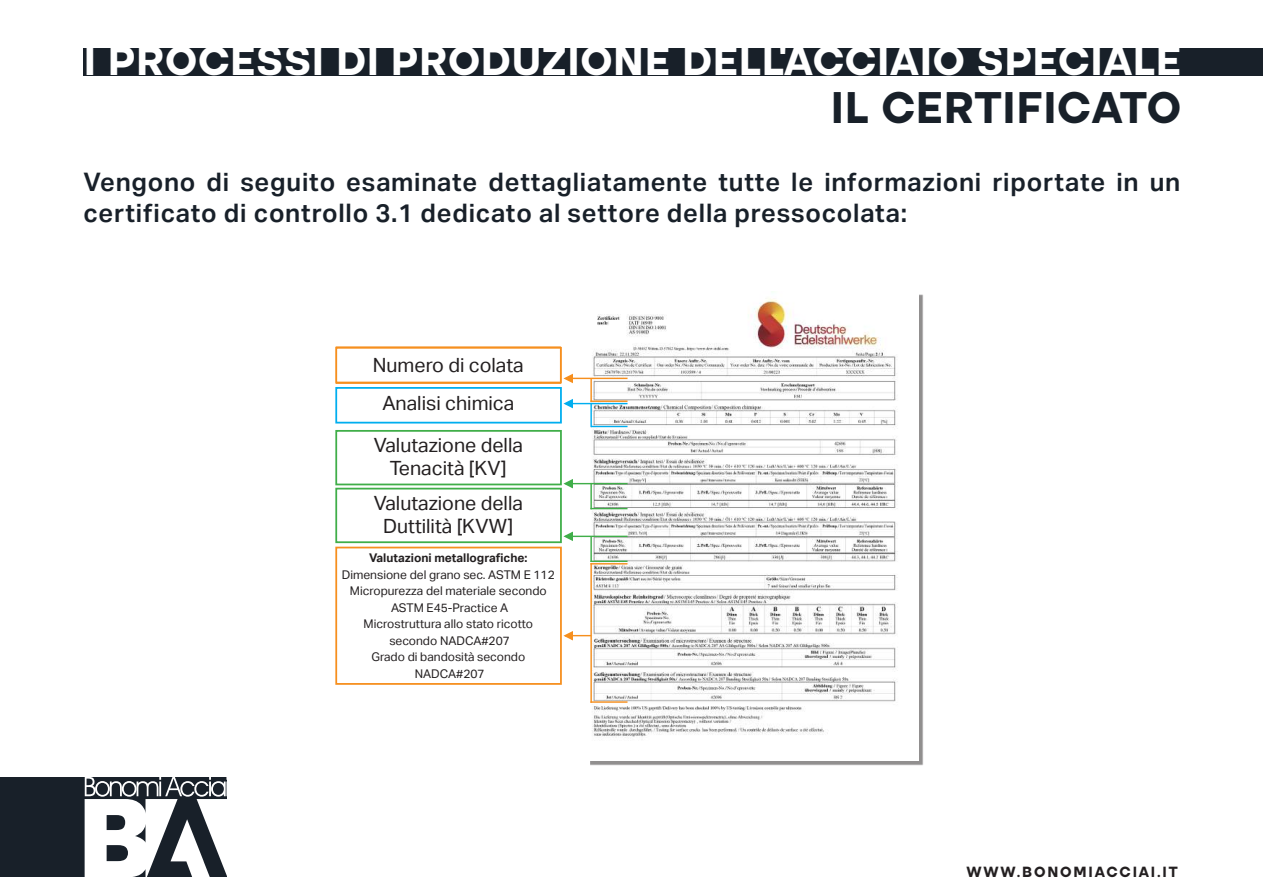
<style>
.page{position:relative;width:1263px;height:893px;background:#fff}
.page>*{position:absolute;margin:0;border:0;box-sizing:border-box;transform-origin:0 0}
.t1{font:700 45px "Altone Trial";letter-spacing:.015em;color:#182029}
.t2{font:700 42px "Altone Trial";letter-spacing:.015em;color:#fff}
.t3{font:600 25.5px/30.6px "Aktiv Grotesk";letter-spacing:.03em;color:#182029}
.t4{font:19.65px/23.1px "Aktiv Grotesk";color:#231f20;text-align:center}
.t5{font:700 15px "Altone Trial";letter-spacing:.12em;color:#231f20}
.t6{font:12px/16.5px "Aktiv Grotesk";color:#231f20;text-align:center}
.t7{font:700 12px "Aktiv Grotesk";color:#231f20}
</style>
<div class="page">
<div style="left:83px;top:48px;width:1180px;height:27px;background:#182029"></div>
<div style="left:590px;top:294px;width:333px;height:471px;background:#231f20;opacity:.5"></div>
<img style="left:587px;top:294px;width:332px;height:466px">
<div style="left:335px;top:347px;width:227px;height:36px;border:2px solid #f68f1e"></div>
<div style="left:335px;top:430px;width:227px;height:55px;border:2px solid #40ae49"></div>
<div style="left:335px;top:547px;width:227px;height:138px;border:2px solid #f68f1e"></div>
<div style="left:335px;top:387px;width:227px;height:36px;border:2px solid #00aeef"></div>
<svg style="left:563px;top:373px;width:11px;height:11px"></svg>
<svg style="left:563px;top:479px;width:11px;height:10px"></svg>
<svg style="left:563px;top:531px;width:11px;height:10px"></svg>
<svg style="left:563px;top:399px;width:11px;height:10px"></svg>
<hr style="left:570px;top:378px;width:57px;height:1px;background:#f68f1e">
<svg style="left:563px;top:630px;width:27px;height:12px"></svg>
<hr style="left:590px;top:403px;width:2px;height:24px;background:#00aeef">
<hr style="left:590px;top:378px;width:2px;height:24px;background:#f68f1e">
<hr style="left:590px;top:483px;width:2px;height:26px;background:#40ae49">
<hr style="left:590px;top:536px;width:2px;height:26px;background:#40ae49">
<hr style="left:590px;top:563px;width:2px;height:140px;background:#f68f1e">
<hr style="left:570px;top:403px;width:57px;height:1px;background:#00aeef">
<hr style="left:591px;top:426px;width:36px;height:1px;background:#00aeef">
<hr style="left:590px;top:400px;width:37px;height:2px;background:#f68f1e">
<hr style="left:590px;top:508px;width:37px;height:1px;background:#40ae49">
<hr style="left:590px;top:561px;width:37px;height:1px;background:#40ae49">
<hr style="left:569px;top:483px;width:58px;height:1px;background:#40ae49">
<hr style="left:570px;top:536px;width:57px;height:1px;background:#40ae49">
<hr style="left:590px;top:563px;width:37px;height:1px;background:#f68f1e">
<hr style="left:590px;top:701px;width:37px;height:2px;background:#f68f1e">
<div style="left:335px;top:488px;width:227px;height:55px;border:2px solid #40ae49"></div>
<div style="left:0;top:777px;width:227px;height:100px;background:#182029"></div>
<svg style="left:85px;top:777px;width:142px;height:100px"></svg>
<h2 class="t2" style="left:84px;top:42px;width:1099px">I PROCESSI DI PRODUZIONE DELL’ACCIAIO SPECIALE</h2>
<h1 class="t1" style="left:831px;top:88px;width:352px">IL CERTIFICATO</h1>
<h3 class="t3" style="left:83px;top:167px;width:1098px">Vengono di seguito esaminate dettagliatamente tutte le informazioni riportate in un certificato di controllo 3.1 dedicato al settore della pressocolata:</h3>
<h3 class="t4" style="left:373px;top:354px;width:152px">Numero di colata</h3>
<h3 class="t4" style="left:382px;top:392px;width:133px">Analisi chimica</h3>
<h3 class="t4" style="left:374px;top:434px;width:151px">Valutazione della<br>Tenacità [KV]</h3>
<h3 class="t4" style="left:374px;top:491px;width:151px">Valutazione della<br>Duttilità [KVW]</h3>
<p class="t7" style="left:369px;top:551px;width:160px">Valutazioni metallografiche:</p>
<p class="t6" style="left:342px;top:566px;width:214px">Dimensione del grano sec. ASTM E 112<br>Micropurezza del materiale secondo<br>ASTM E45-Practice A<br>Microstruttura allo stato ricotto secondo NADCA#207<br>Grado di bandosità secondo<br>NADCA#207</p>
<p class="t5" style="left:966px;top:865px;width:213px">WWW.BONOMIACCIAI.IT</p>
</div>
